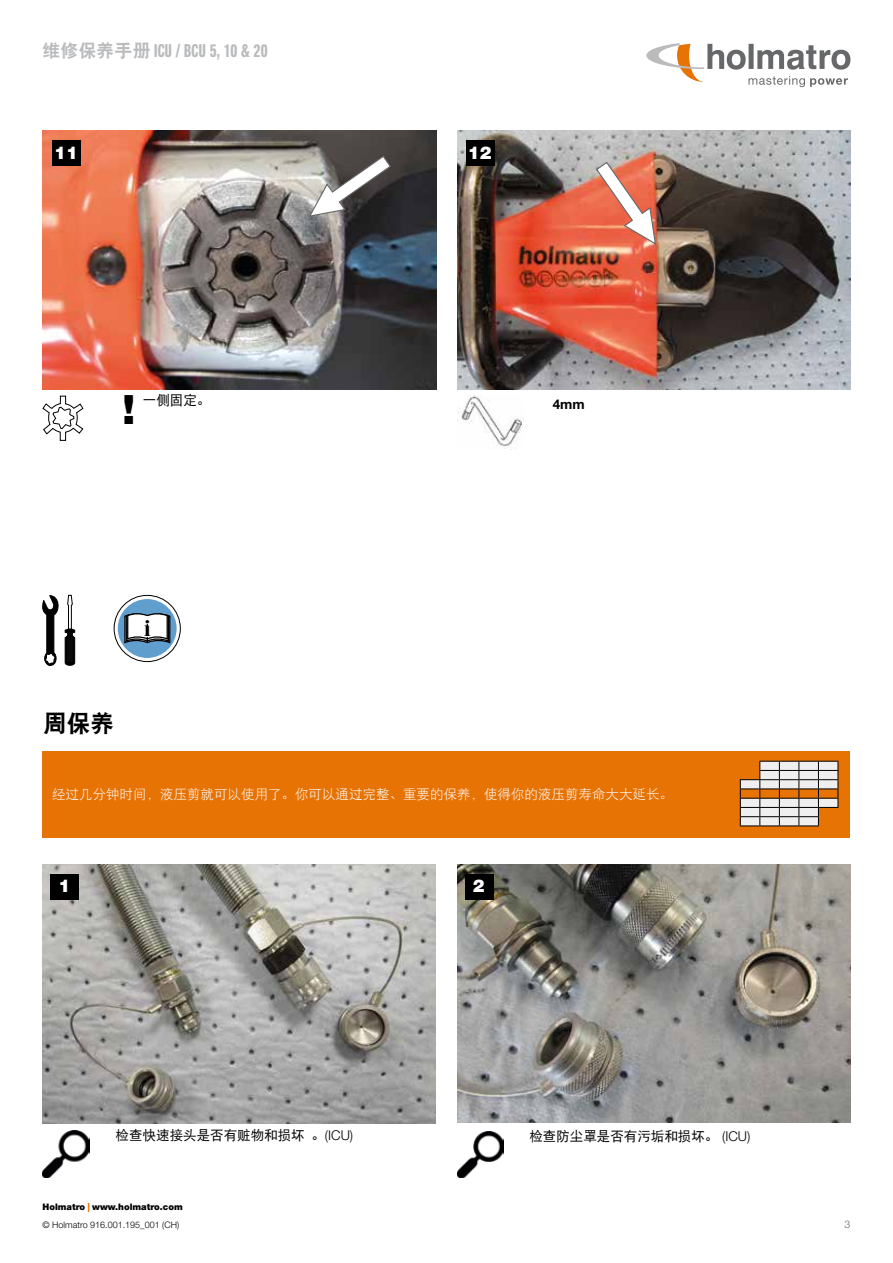
<style>
.page{position:relative;width:893px;height:1263px;background:#fff}
.page>*{position:absolute;margin:0;border:0;box-sizing:border-box;transform-origin:0 0}
.t1{font:900 40.5px "Helvetica Neue LT Std";color:#000}
.t2{font:24px "DF Hei W9";color:#000}
.t3{font:700 23.1px "Times New Roman";color:#000}
.t4{font:700 18px "Neue Helvetica Pro 79 Cm";letter-spacing:.02em;color:#babbbd}
.t5{font:900 17.7px "Helvetica Neue LT Std";color:#fff}
.t6{font:13.5px "DF Hei W3";color:#fff}
.t7{font:13.5px "DF Hei W5";color:#000}
.t8{font:700 13.5px "Helvetica Neue LT Std";color:#000}
.t9{font:300 10.5px "Helvetica Neue LT Std";color:#67686a}
.t10{font:300 9px/18px "Helvetica Neue LT Std";color:#000}
.s1{font-family:"DF Hei W9";font-weight:400}
.s2{font-family:"Helvetica Neue LT Std";font-weight:300}
.s3{font-weight:900}
.s4{font-weight:900;color:#e77305}
</style>
<div class="page">
<svg style="left:646px;top:43px;width:204px;height:44px"></svg>
<div style="left:43px;top:752px;width:807px;height:86px;background:#e77305"></div>
<img style="left:43px;top:131px;width:393px;height:259px">
<img style="left:457px;top:131px;width:393px;height:259px">
<svg style="left:308px;top:155px;width:84px;height:63px"></svg>
<svg style="left:595px;top:161px;width:62px;height:85px"></svg>
<svg style="left:42px;top:395px;width:42px;height:46px"></svg>
<img style="left:457px;top:395px;width:65px;height:55px">
<div style="left:52px;top:140px;width:28px;height:26px;background:#000"></div>
<div style="left:466px;top:141px;width:29px;height:25px;background:#000"></div>
<svg style="left:740px;top:761px;width:98px;height:65px"></svg>
<img style="left:43px;top:864px;width:393px;height:259px">
<img style="left:457px;top:864px;width:393px;height:258px">
<img style="left:43px;top:1131px;width:46px;height:46px">
<img style="left:457px;top:1131px;width:47px;height:47px">
<div style="left:50px;top:874px;width:29px;height:25px;background:#000"></div>
<div style="left:465px;top:874px;width:28px;height:26px;background:#000"></div>
<svg style="left:114px;top:595px;width:66px;height:67px"></svg>
<div style="left:114px;top:595px;width:67px;height:67px;border:1px solid #000;border-radius:50%"></div>
<div style="left:118px;top:599px;width:59px;height:59px;background:#609ece;border-radius:50%"></div>
<svg style="left:124px;top:613px;width:47px;height:31px"></svg>
<svg style="left:42px;top:595px;width:33px;height:71px"></svg>
<h3 class="t4" style="left:43px;top:40px;width:227px"><span class="s1">维修保养手册</span> ICU / BCU 5, 10 &amp; 20</h3>
<h3 class="t5" style="left:54px;top:142px;width:25px">11</h3>
<h3 class="t5" style="left:468px;top:142px;width:25px">12</h3>
<h1 class="t1" style="left:122px;top:386px;width:14px">!</h1>
<h3 class="t7" style="left:143px;top:394px;width:69px">一侧固定。</h3>
<h3 class="t8" style="left:553px;top:396px;width:33px">4mm</h3>
<h2 class="t2" style="left:43px;top:711px;width:73px">周保养</h2>
<h3 class="t3" style="left:144px;top:612px;width:8px">i</h3>
<h3 class="t6" style="left:52px;top:787px;width:622px">经过几分钟时间，液压剪就可以使用了。你可以通过完整、重要的保养，使得你的液压剪寿命大大延长。</h3>
<h3 class="t5" style="left:59px;top:875px;width:13px">1</h3>
<h3 class="t5" style="left:473px;top:875px;width:13px">2</h3>
<h3 class="t7" style="left:116px;top:1128px;width:239px">检查快速接头是否有赃物和损坏 。<span class="s2">(ICU)</span></h3>
<h3 class="t7" style="left:529px;top:1129px;width:223px">检查防尘罩是否有污垢和损坏。 <span class="s2">(ICU)</span></h3>
<p class="t10" style="left:43px;top:1197px;width:142px"><span class="s3">Holmatro</span> <span class="s4">|</span> <span class="s3">www.holmatro.com </span>© Holmatro 916.001.195_001 (CH)</p>
<p class="t9" style="left:845px;top:1218px;width:7px">3</p>
</div>
